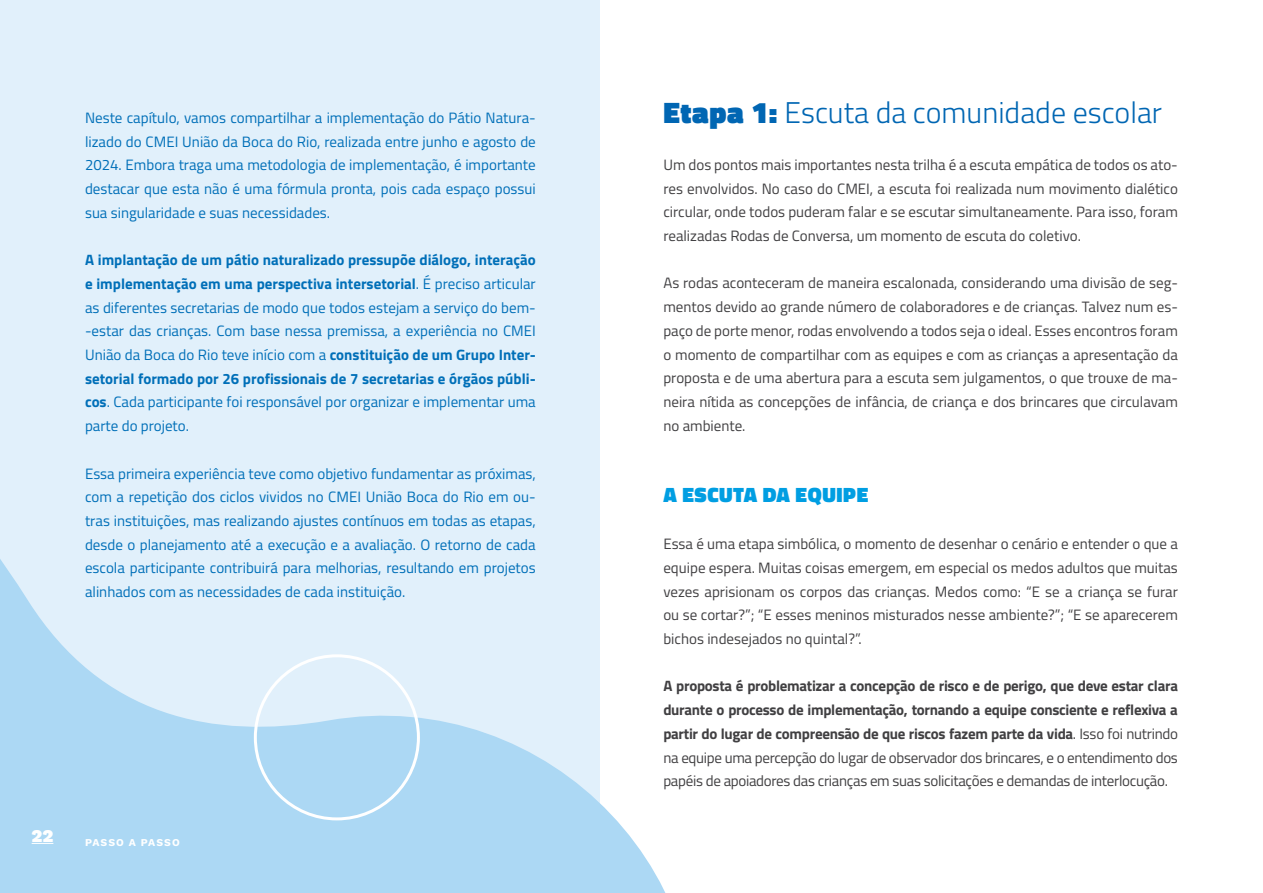
<style>
.page{position:relative;width:1263px;height:893px;background:#fff}
.page>*{position:absolute;margin:0;border:0;box-sizing:border-box;transform-origin:0 0}
.t1{font:300 30px "Titillium";color:#0066b3}
.t2{font:900 21px "Titillium";letter-spacing:.03em;color:#009ee2}
.t3{font:900 18px "Work Sans";color:#fff}
.t4{font:15px/23.7px "Titillium";color:#006fb8;text-align:justify}
.t5{font:15px/23.7px "Titillium";color:#414042;text-align:justify}
.t6{font:700 15px/23.7px "Titillium";letter-spacing:-.02em;color:#414042;text-align:justify}
.t7{font:700 10.5px "Work Sans";letter-spacing:.1em;color:#fff}
.s1{font-weight:700}
.s2{font-weight:900}
.s3{font-weight:400}
</style>
<div class="page">
<div style="left:0;top:0;width:600px;height:893px;background:#e1f0fb"></div>
<svg style="left:0;top:559px;width:666px;height:334px;fill:#aed9f4"></svg>
<div style="left:254px;top:654px;width:166px;height:166px;border:3px solid #fff;border-radius:50%"></div>
<svg style="left:32px;top:843px;width:21px;height:1px"></svg>
<p class="t4" style="left:85px;top:105px;width:452px">Neste capítulo, vamos compartilhar a implementação do Pátio Natura&shy;lizado do CMEI União da Boca do Rio, realizada entre junho e agosto de 2024. Embora traga uma metodologia de implementação, é importante destacar que esta não é uma fórmula pronta, pois cada espaço possui sua singularidade e suas necessidades.</p>
<p class="t4" style="left:85px;top:247px;width:452px"><span class="s1">A implantação de um pátio naturalizado pressupõe diálogo, interação e implementação em uma perspectiva intersetorial</span>. É preciso articular as diferentes secretarias de modo que todos estejam a serviço do bem--estar das crianças. Com base nessa premissa, a experiência no CMEI União da Boca do Rio teve início com a <span class="s1">constituição de um Grupo Inter&shy;setorial formado por 26 profissionais de 7 secretarias e órgãos públi&shy;cos</span>. Cada participante foi responsável por organizar e implementar uma parte do projeto.</p>
<p class="t4" style="left:85px;top:461px;width:452px">Essa primeira experiência teve como objetivo fundamentar as próximas, com a repetição dos ciclos vividos no CMEI União Boca do Rio em ou&shy;tras instituições, mas realizando ajustes contínuos em todas as etapas, desde o planejamento até a execução e a avaliação. O retorno de cada escola participante contribuirá para melhorias, resultando em projetos alinhados com as necessidades de cada instituição.</p>
<p class="t3" style="left:32px;top:825px;width:23px">22</p>
<p class="t7" style="left:85px;top:837px;width:96px">PASSO A PASSO</p>
<h1 class="t1" style="left:663px;top:90px;width:500px"><span class="s2">Etapa 1:</span> Escuta da comunidade escolar</h1>
<p class="t5" style="left:663px;top:152px;width:516px">Um dos pontos mais importantes nesta trilha é a escuta empática de todos os ato&shy;res envolvidos. No caso do CMEI, a escuta foi realizada num movimento dialético circular, onde todos puderam falar e se escutar simultaneamente. Para isso, foram realizadas Rodas de Conversa, um momento de escuta do coletivo.</p>
<p class="t5" style="left:663px;top:271px;width:516px">As rodas aconteceram de maneira escalonada, considerando uma divisão de seg&shy;mentos devido ao grande número de colaboradores e de crianças. Talvez num es&shy;paço de porte menor, rodas envolvendo a todos seja o ideal. Esses encontros foram o momento de compartilhar com as equipes e com as crianças a apresentação da proposta e de uma abertura para a escuta sem julgamentos, o que trouxe de ma&shy;neira nítida as concepções de infância, de criança e dos brincares que circulavam no ambiente.</p>
<h2 class="t2" style="left:663px;top:479px;width:206px">A ESCUTA DA EQUIPE</h2>
<p class="t5" style="left:663px;top:531px;width:516px">Essa é uma etapa simbólica, o momento de desenhar o cenário e entender o que a equipe espera. Muitas coisas emergem, em especial os medos adultos que muitas vezes aprisionam os corpos das crianças. Medos como: “E se a criança se furar ou se cortar?”; “E esses meninos misturados nesse ambiente?”; “E se aparecerem bichos indesejados no quintal?”.</p>
<p class="t6" style="left:663px;top:673px;width:516px">A proposta é problematizar a concepção de risco e de perigo, que deve estar clara durante o processo de implementação, tornando a equipe consciente e reflexiva a partir do lugar de compreensão de que riscos fazem parte da vida<span class="s3">. Isso foi nutrindo na equipe uma percepção do lugar de observador dos brincares, e o entendimento dos papéis de apoiadores das crianças em suas solicitações e demandas de interlocução.</span></p>
</div>
